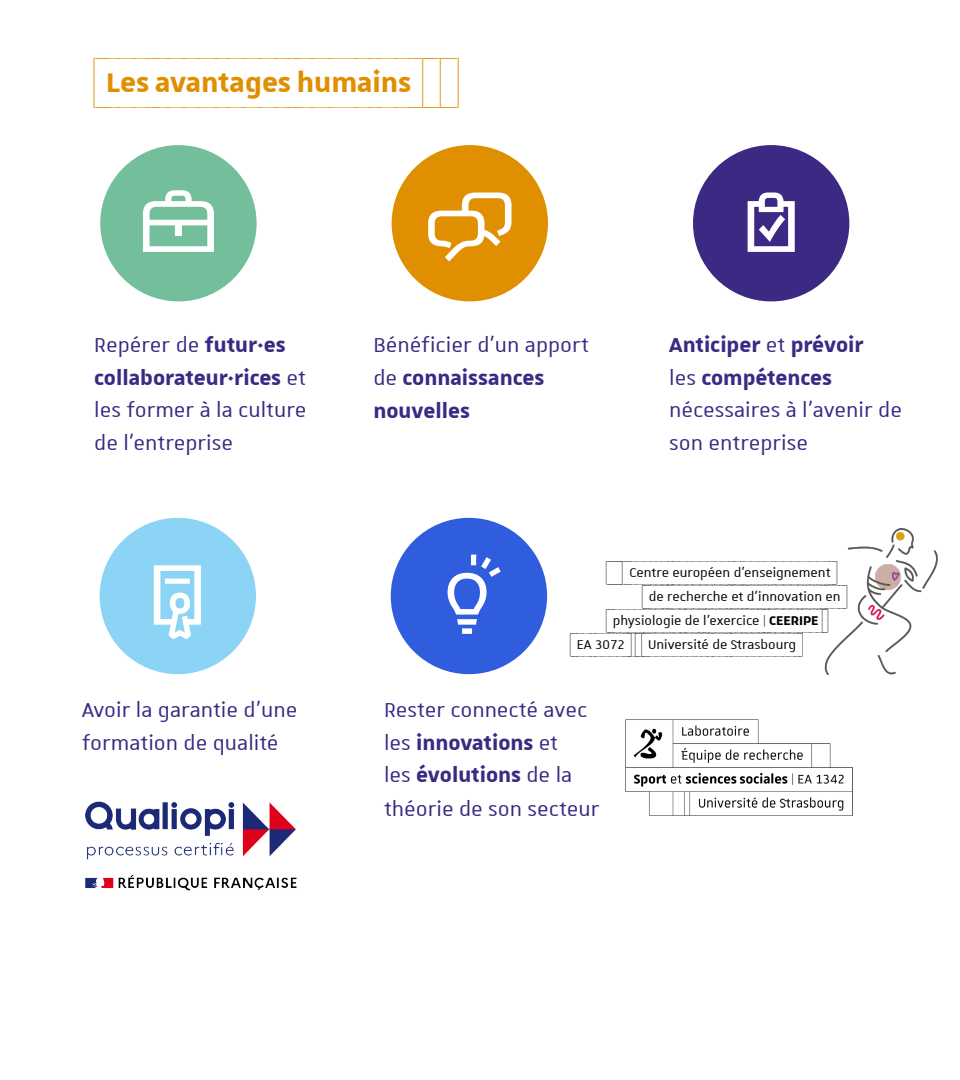
<style>
.page{position:relative;width:960px;height:1080px;background:#fff}
.page>*{position:absolute;margin:0;border:0;box-sizing:border-box;transform-origin:0 0}
.t1{font:700 36px "Unistra Encadre";color:#e08f00}
.t2{font:27px/32.4px "Unistra A";color:#3b2983}
.t3{font:17px "Unistra Encadre";color:#000}
.s1{font-weight:700}
</style>
<div class="page">
<div style="left:100px;top:145px;width:157px;height:156px;background:#73bf9c;border-radius:50%"></div>
<div style="left:391px;top:518px;width:156px;height:156px;background:#305cde;border-radius:50%"></div>
<div style="left:392px;top:145px;width:156px;height:156px;background:#e08f00;border-radius:50%"></div>
<div style="left:693px;top:145px;width:156px;height:156px;background:#3b2983;border-radius:50%"></div>
<div style="left:100px;top:518px;width:156px;height:156px;background:#8cd4f5;border-radius:50%"></div>
<img style="left:625px;top:720px;width:227px;height:95px">
<img style="left:85px;top:801px;width:212px;height:90px">
<img style="left:819px;top:528px;width:119px;height:146px">
<h1 class="t1" style="left:94px;top:58px;width:366px">(_LES_AVANTAGES_HUMAINS__(__(_)</h1>
<p class="t2" style="left:94px;top:328px;width:214px">Repérer de <span class="s1">futur·es collaborateur·rices</span> et les former à la culture de l’entreprise</p>
<p class="t2" style="left:373px;top:328px;width:217px;line-height:33px">Bénéficier d’un apport de <span class="s1">connaissances nouvelles</span></p>
<p class="t2" style="left:669px;top:328px;width:234px"><span class="s1">Anticiper</span> et <span class="s1">prévoir<br></span>les <span class="s1">compétences </span>nécessaires à l’avenir de son entreprise</p>
<p class="t2" style="left:82px;top:693px;width:217px">Avoir la garantie d’une formation de qualité</p>
<p class="t3" style="left:606px;top:561px;width:232px">(___)__CENTRE_EUROPÉEN_D’ENSEIGNEMENT_)</p>
<p class="t3" style="left:642px;top:585px;width:206px">(_DE_RECHERCHE_ET_D’INNOVATION_EN_)</p>
<p class="t3" style="left:606px;top:608px;width:224px">(_PHYSIOLOGIE_DE_L’EXERCICE_|_<span class="s1">CEERIPE</span>_()</p>
<p class="t3" style="left:570px;top:632px;width:234px">(_EA_3072_)_(_(_UNIVERSITÉ_DE_STRASBOURG_)</p>
<p class="t2" style="left:384px;top:693px;width:217px;line-height:32.8px">Rester connecté avec les <span class="s1">innovations</span> et<br>les <span class="s1">évolutions</span> de la théorie de son secteur</p>
</div>
